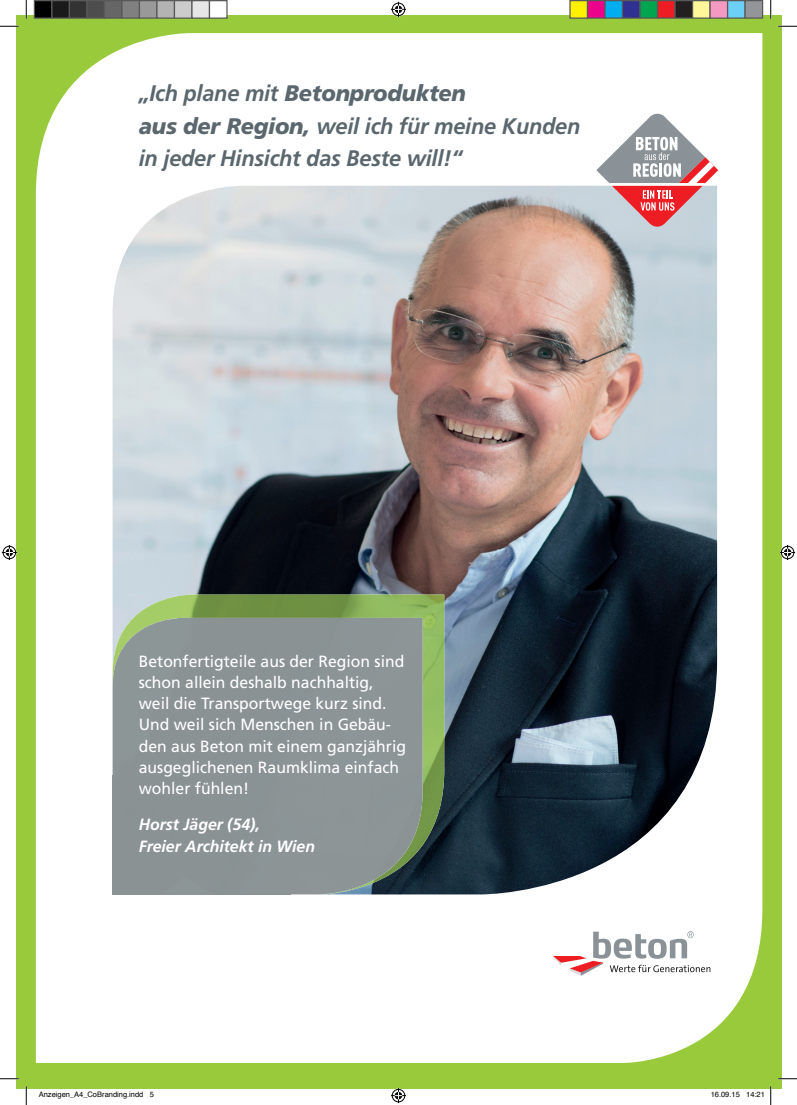
<style>
.page{position:relative;width:797px;height:1105px;background:#fff}
.page>*{position:absolute;margin:0;border:0;box-sizing:border-box;transform-origin:0 0}
.t1{font:italic 700 22.5px/32.5px "Frutiger";letter-spacing:-.01em;color:#5a676e}
.t2{font:16.25px/21.2px "Frutiger";color:#fff}
.t3{font:italic 700 16.25px/21.2px "Frutiger";color:#fff}
.t4{font:7.5px "Helvetica";color:#000}
.s1{font-weight:900}
</style>
<div class="page">
<div style="left:16px;top:16px;width:765px;height:1073px;background:#99ca3b"></div>
<div style="left:36px;top:33px;width:726px;height:1030px;background:#fff"></div>
<img style="left:113px;top:186px;width:604px;height:708px">
<img style="left:120px;top:594px;width:324px;height:43px">
<img style="left:403px;top:637px;width:41px;height:229px">
<div style="left:113px;top:618px;width:176px;height:276px;background:#8a9293"></div>
<div style="left:289px;top:618px;width:133px;height:237px;background:#8c9496"></div>
<img style="left:289px;top:855px;width:114px;height:39px">
<svg style="left:596px;top:114px;width:122px;height:113px"></svg>
<svg style="left:553px;top:931px;width:157px;height:45px"></svg>
<svg style="left:0;top:25px;width:19px;height:2px"></svg>
<svg style="left:778px;top:25px;width:19px;height:2px"></svg>
<svg style="left:0;top:1078px;width:19px;height:1px"></svg>
<svg style="left:778px;top:1078px;width:19px;height:1px"></svg>
<svg style="left:25px;top:0;width:2px;height:19px"></svg>
<svg style="left:25px;top:1086px;width:2px;height:19px"></svg>
<svg style="left:770px;top:0;width:1px;height:19px"></svg>
<svg style="left:770px;top:1086px;width:1px;height:19px"></svg>
<svg style="left:391px;top:2px;width:15px;height:15px"></svg>
<svg style="left:391px;top:1088px;width:15px;height:15px"></svg>
<svg style="left:2px;top:545px;width:15px;height:15px"></svg>
<svg style="left:780px;top:545px;width:15px;height:15px"></svg>
<div style="left:34px;top:1px;width:18px;height:17px;background:#000"></div>
<div style="left:34px;top:0;width:18px;height:19px;border:1px solid #595959"></div>
<div style="left:52px;top:1px;width:17px;height:17px;background:#1a1a1a"></div>
<div style="left:51px;top:0;width:19px;height:19px;border:1px solid #595959"></div>
<div style="left:69px;top:1px;width:18px;height:17px;background:#333"></div>
<div style="left:69px;top:0;width:19px;height:19px;border:1px solid #595959"></div>
<div style="left:87px;top:1px;width:17px;height:17px;background:#4d4d4d"></div>
<div style="left:86px;top:0;width:19px;height:19px;border:1px solid #595959"></div>
<div style="left:104px;top:1px;width:18px;height:17px;background:#666"></div>
<div style="left:104px;top:0;width:18px;height:19px;border:1px solid #595959"></div>
<div style="left:122px;top:1px;width:17px;height:17px;background:#808080"></div>
<div style="left:121px;top:0;width:19px;height:19px;border:1px solid #595959"></div>
<div style="left:139px;top:1px;width:18px;height:17px;background:#999"></div>
<div style="left:139px;top:0;width:19px;height:19px;border:1px solid #595959"></div>
<div style="left:157px;top:1px;width:17px;height:17px;background:#b3b3b3"></div>
<div style="left:156px;top:0;width:19px;height:19px;border:1px solid #595959"></div>
<div style="left:174px;top:1px;width:18px;height:17px;background:#ccc"></div>
<div style="left:174px;top:0;width:18px;height:19px;border:1px solid #595959"></div>
<div style="left:192px;top:1px;width:17px;height:17px;background:#e6e6e6"></div>
<div style="left:191px;top:0;width:19px;height:19px;border:1px solid #595959"></div>
<div style="left:209px;top:1px;width:18px;height:17px;background:#fff"></div>
<div style="left:209px;top:0;width:19px;height:19px;border:1px solid #595959"></div>
<div style="left:570px;top:1px;width:17px;height:17px;background:#fff101"></div>
<div style="left:569px;top:0;width:19px;height:19px;border:1px solid #595959"></div>
<div style="left:587px;top:1px;width:18px;height:17px;background:#ed028c"></div>
<div style="left:587px;top:0;width:18px;height:19px;border:1px solid #595959"></div>
<div style="left:605px;top:1px;width:17px;height:17px;background:#00aeef"></div>
<div style="left:604px;top:0;width:19px;height:19px;border:1px solid #595959"></div>
<div style="left:622px;top:1px;width:18px;height:17px;background:#2e3092"></div>
<div style="left:622px;top:0;width:18px;height:19px;border:1px solid #595959"></div>
<div style="left:640px;top:1px;width:17px;height:17px;background:#00a54f"></div>
<div style="left:639px;top:0;width:19px;height:19px;border:1px solid #595959"></div>
<div style="left:657px;top:1px;width:18px;height:17px;background:#ee1d23"></div>
<div style="left:657px;top:0;width:18px;height:19px;border:1px solid #595959"></div>
<div style="left:675px;top:1px;width:17px;height:17px;background:#231f20"></div>
<div style="left:674px;top:0;width:19px;height:19px;border:1px solid #595959"></div>
<div style="left:692px;top:1px;width:18px;height:17px;background:#fff79a"></div>
<div style="left:692px;top:0;width:18px;height:19px;border:1px solid #595959"></div>
<div style="left:710px;top:1px;width:17px;height:17px;background:#f499c2"></div>
<div style="left:709px;top:0;width:19px;height:19px;border:1px solid #595959"></div>
<div style="left:727px;top:1px;width:18px;height:17px;background:#6bcff6"></div>
<div style="left:727px;top:0;width:18px;height:19px;border:1px solid #595959"></div>
<div style="left:745px;top:1px;width:17px;height:17px;background:#939598"></div>
<div style="left:744px;top:0;width:19px;height:19px;border:1px solid #595959"></div>
<h1 class="t1" style="left:139px;top:77px;width:443px">„Ich plane mit <span class="s1">Betonprodukten<br>aus der Region,</span> weil ich für meine Kunden in jeder Hinsicht das Beste will!“</h1>
<p class="t2" style="left:139px;top:650px;width:269px">Betonfertigteile aus der Region sind schon allein deshalb nachhaltig, weil die Transportwege kurz sind.<br>Und weil sich Menschen in Gebäu&shy;den aus Beton mit einem ganzjährig ausgeglichenen Raumklima einfach wohler fühlen!</p>
<p class="t3" style="left:139px;top:814px;width:178px">Horst Jäger (54),<br>Freier Architekt in Wien</p>
<p class="t4" style="left:39px;top:1089px;width:117px">Anzeigen_A4_CoBranding.indd 5</p>
<p class="t4" style="left:710px;top:1089px;width:56px">16.09.15 14:21</p>
</div>
